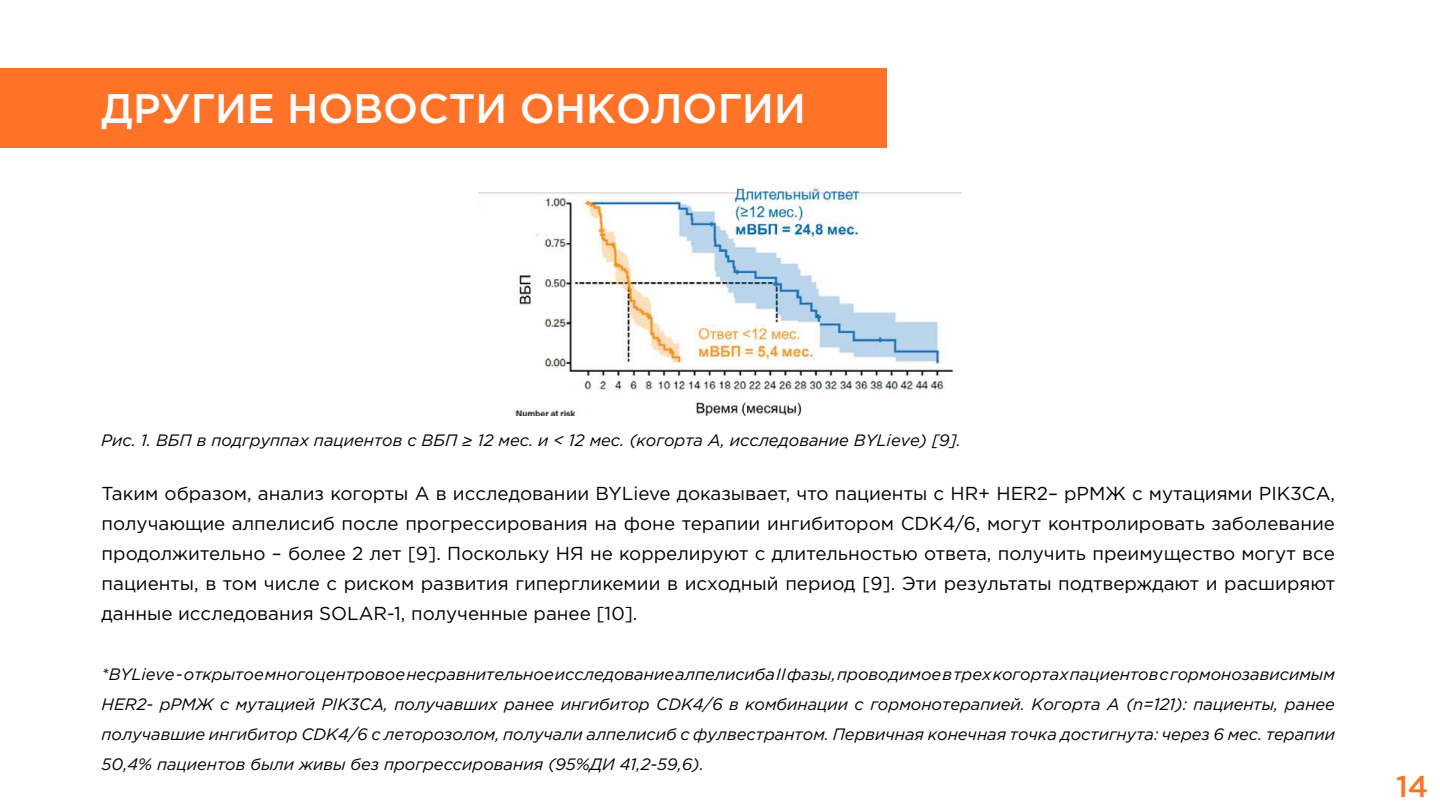
<style>
.page{position:relative;width:1440px;height:810px;background:#fff}
.page>*{position:absolute;margin:0;border:0;box-sizing:border-box;transform-origin:0 0}
.t1{font:500 41.25px "Gotham Pro";color:#fff}
.t2{font:500 30px "Gotham Pro";color:#ff7329}
.t3{font:18.75px/30px "Gotham Pro";color:#000;text-align:justify}
.t4{font:italic 16.5px/30px "Gotham Pro";color:#000;text-align:justify}
</style>
<div class="page">
<div style="left:0;top:68px;width:886px;height:80px;background:#ff7329"></div>
<img style="left:479px;top:186px;width:482px;height:230px">
<h1 class="t1" style="left:102px;top:85px;width:706px">ДРУГИЕ НОВОСТИ ОНКОЛОГИИ</h1>
<p class="t4" style="left:101px;top:425px;width:861px">Рис. 1. ВБП в подгруппах пациентов с ВБП ≥ 12 мес. и &lt; 12 мес. (когорта А, исследование BYLieve) [9].</p>
<p class="t3" style="left:102px;top:478px;width:1235px">Таким образом, анализ когорты А в исследовании BYLieve доказывает, что пациенты с HR+ HER2– рРМЖ с мутациями PIK3CA, получающие алпелисиб после прогрессирования на фоне терапии ингибитором CDK4/6, могут контролировать заболевание продолжительно – более 2 лет [9]. Поскольку НЯ не коррелируют с длительностью ответа, получить преимущество могут все пациенты, в том числе с риском развития гипергликемии в исходный период [9]. Эти результаты подтверждают и расширяют данные исследования SOLAR-1, полученные ранее [10].</p>
<p class="t4" style="left:102px;top:659px;width:1235px">*BYLieve - открытое многоцентровое несравнительное исследование алпелисиба II фазы, проводимое в трех когортах пациентов с гормонозависимым HER2- рРМЖ с мутацией PIK3CA, получавших ранее ингибитор CDK4/6 в комбинации с гормонотерапией. Когорта А (n=121): пациенты, ранее получавшие ингибитор CDK4/6 с леторозолом, получали алпелисиб с фулвестрантом. Первичная конечная точка достигнута: через 6 мес. терапии 50,4% пациентов были живы без прогрессирования (95%ДИ 41,2-59,6).</p>
<h2 class="t2" style="left:1396px;top:770px;width:34px">14</h2>
</div>
